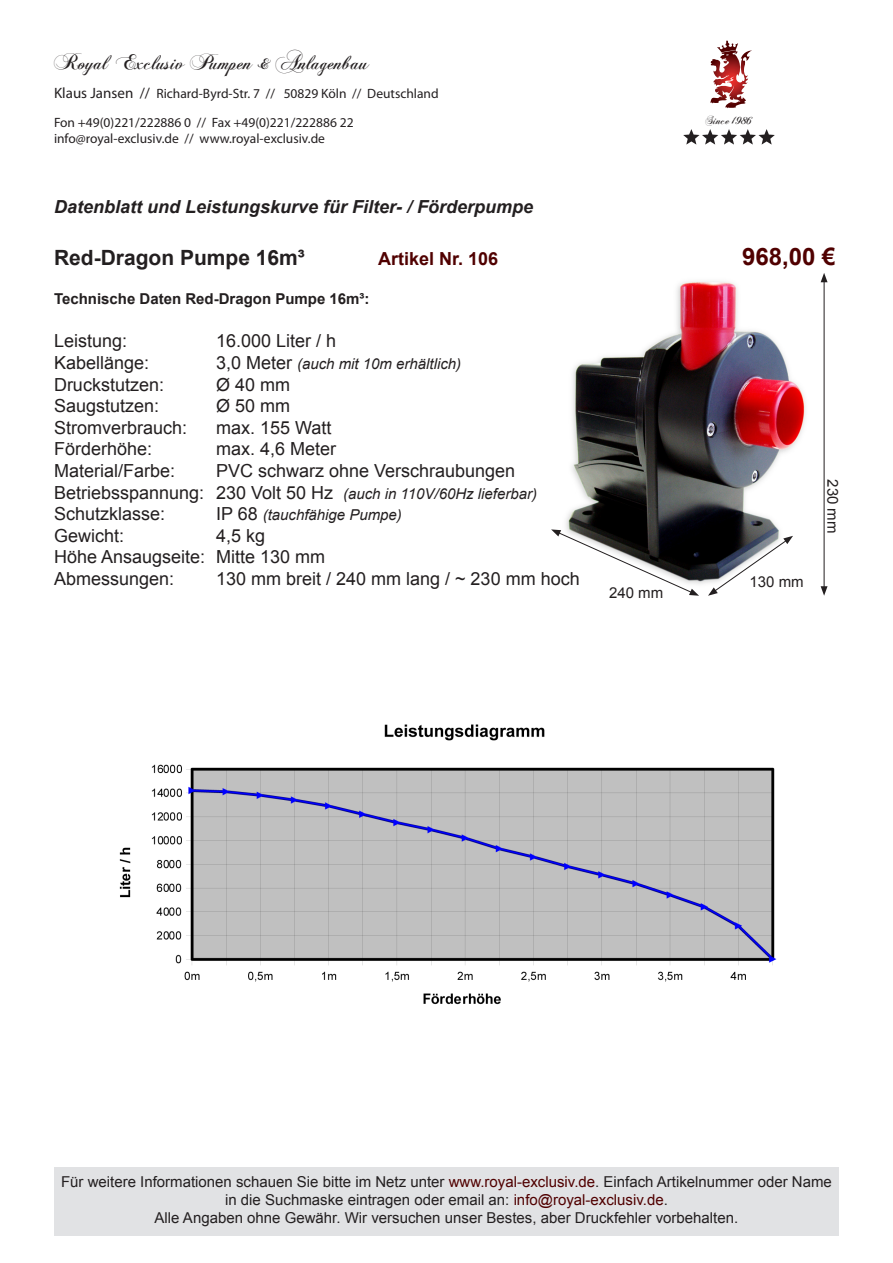
<style>
.page{position:relative;width:893px;height:1263px;background:#fff}
.page>*{position:absolute;margin:0;border:0;box-sizing:border-box;transform-origin:0 0}
.t1{font:700 24px "Arial";color:#500000}
.t2{font:21px "Chopin Script";color:#231f20}
.t3{font:700 21px "Arial";color:#231f20}
.t4{font:18px "Arial";color:#231f20}
.t5{font:italic 700 18px "Arial";color:#231f20}
.t6{font:700 18px "Arial";color:#500000}
.t7{font:15px/18px "Arial";color:#231f20;text-align:center}
.t8{font:italic 15px "Arial";color:#231f20}
.t9{font:700 15px "Arial";color:#231f20}
.t10{font:13.5px/28.2px "Myriad Pro";color:#231f20}
.t11{font:12px "Chopin Script";color:#231f20}
.s1{font-size:22.5px}
.s2{font-size:15px}
.s3{font-style:normal;font-size:18px}
.s4{font-style:italic;font-size:15px}
.s5{color:#500000}
</style>
<div class="page">
<svg style="left:683px;top:129px;width:92px;height:16px"></svg>
<svg style="left:710px;top:40px;width:28px;height:64px"></svg>
<img style="left:566px;top:281px;width:240px;height:303px">
<img style="left:119px;top:724px;width:658px;height:280px">
<svg style="left:551px;top:529px;width:148px;height:67px"></svg>
<svg style="left:708px;top:536px;width:85px;height:60px"></svg>
<hr style="left:824px;top:280px;width:1px;height:309px;background:#231f20">
<svg style="left:821px;top:273px;width:6px;height:9px"></svg>
<svg style="left:821px;top:586px;width:6px;height:10px"></svg>
<div style="left:54px;top:1167px;width:785px;height:68px;background:#e1e2e4"></div>
<p class="t2" style="left:54px;top:50px;width:317px"><span class="s1">R</span>oyal <span class="s1">E</span>xclusiv <span class="s1">P</span>umpen <span class="s2">&amp;</span> <span class="s1">A</span>nlagenbau</p>
<p class="t10" style="left:54px;top:80px;width:386px"><span class="s2">Klaus Jansen //</span> Richard-Byrd-Str. 7 // 50829 Köln // Deutschland<br>Fon +49(0)221/222886 0 // Fax +49(0)221/222886 22</p>
<p class="t10" style="left:54px;top:124px;width:273px">info@royal-exclusiv.de // www.royal-exclusiv.de</p>
<p class="t11" style="left:705px;top:112px;width:49px">Since 1986</p>
<p class="t5" style="left:54px;top:195px;width:481px">Datenblatt und Leistungskurve für Filter- / Förderpumpe</p>
<p class="t3" style="left:54px;top:243px;width:252px">Red-Dragon Pumpe 16m³</p>
<p class="t6" style="left:378px;top:246px;width:122px">Artikel Nr. 106</p>
<p class="t1" style="left:742px;top:240px;width:95px">968,00 €</p>
<p class="t9" style="left:54px;top:289px;width:317px">Technische Daten Red-Dragon Pumpe 16m³:</p>
<p class="t4" style="left:54px;top:329px;width:75px">Leistung:</p>
<p class="t4" style="left:216px;top:329px;width:122px">16.000 Liter / h</p>
<p class="t4" style="left:54px;top:351px;width:97px">Kabellänge:</p>
<p class="t8" style="left:216px;top:354px;width:247px"><span class="s3">3,0 Meter</span> (auch mit 10m erhältlich)</p>
<p class="t4" style="left:54px;top:372px;width:112px">Druckstutzen:</p>
<p class="t4" style="left:216px;top:372px;width:76px">Ø 40 mm</p>
<p class="t4" style="left:54px;top:394px;width:107px">Saugstutzen:</p>
<p class="t4" style="left:216px;top:394px;width:76px">Ø 50 mm</p>
<p class="t4" style="left:54px;top:416px;width:135px">Stromverbrauch:</p>
<p class="t4" style="left:216px;top:416px;width:117px">max. 155 Watt</p>
<p class="t4" style="left:54px;top:437px;width:100px">Förderhöhe:</p>
<p class="t4" style="left:216px;top:437px;width:122px">max. 4,6 Meter</p>
<p class="t4" style="left:54px;top:459px;width:123px">Material/Farbe:</p>
<p class="t4" style="left:216px;top:459px;width:301px">PVC schwarz ohne Verschraubungen</p>
<p class="t4" style="left:54px;top:480px;width:485px">Betriebsspannung: 230 Volt 50 Hz <span class="s4">(auch in 110V/60Hz lieferbar)</span></p>
<p class="t4" style="left:54px;top:502px;width:113px">Schutzklasse:</p>
<p class="t8" style="left:216px;top:505px;width:187px"><span class="s3">IP 68</span> (tauchfähige Pumpe)</p>
<p class="t4" style="left:54px;top:524px;width:72px">Gewicht:</p>
<p class="t4" style="left:216px;top:524px;width:51px">4,5 kg</p>
<p class="t4" style="left:54px;top:545px;width:273px">Höhe Ansaugseite: Mitte 130 mm</p>
<p class="t4" style="left:54px;top:567px;width:122px">Abmessungen:</p>
<p class="t4" style="left:216px;top:567px;width:365px">130 mm breit / 240 mm lang / ~ 230 mm hoch</p>
<p class="t7" style="left:842px;top:479px;width:56px;rotate:90deg">230 mm</p>
<p class="t7" style="left:749px;top:573px;width:56px">130 mm</p>
<p class="t7" style="left:609px;top:584px;width:56px">240 mm</p>
<p class="t7" style="left:61px;top:1173px;width:772px">Für weitere Informationen schauen Sie bitte im Netz unter <span class="s5">www.royal-exclusiv.de</span>. Einfach Artikelnummer oder Name in die Suchmaske eintragen oder email an: <span class="s5">info@royal-exclusiv.de</span>.</p>
<p class="t7" style="left:155px;top:1209px;width:585px">Alle Angaben ohne Gewähr. Wir versuchen unser Bestes, aber Druckfehler vorbehalten.</p>
</div>
